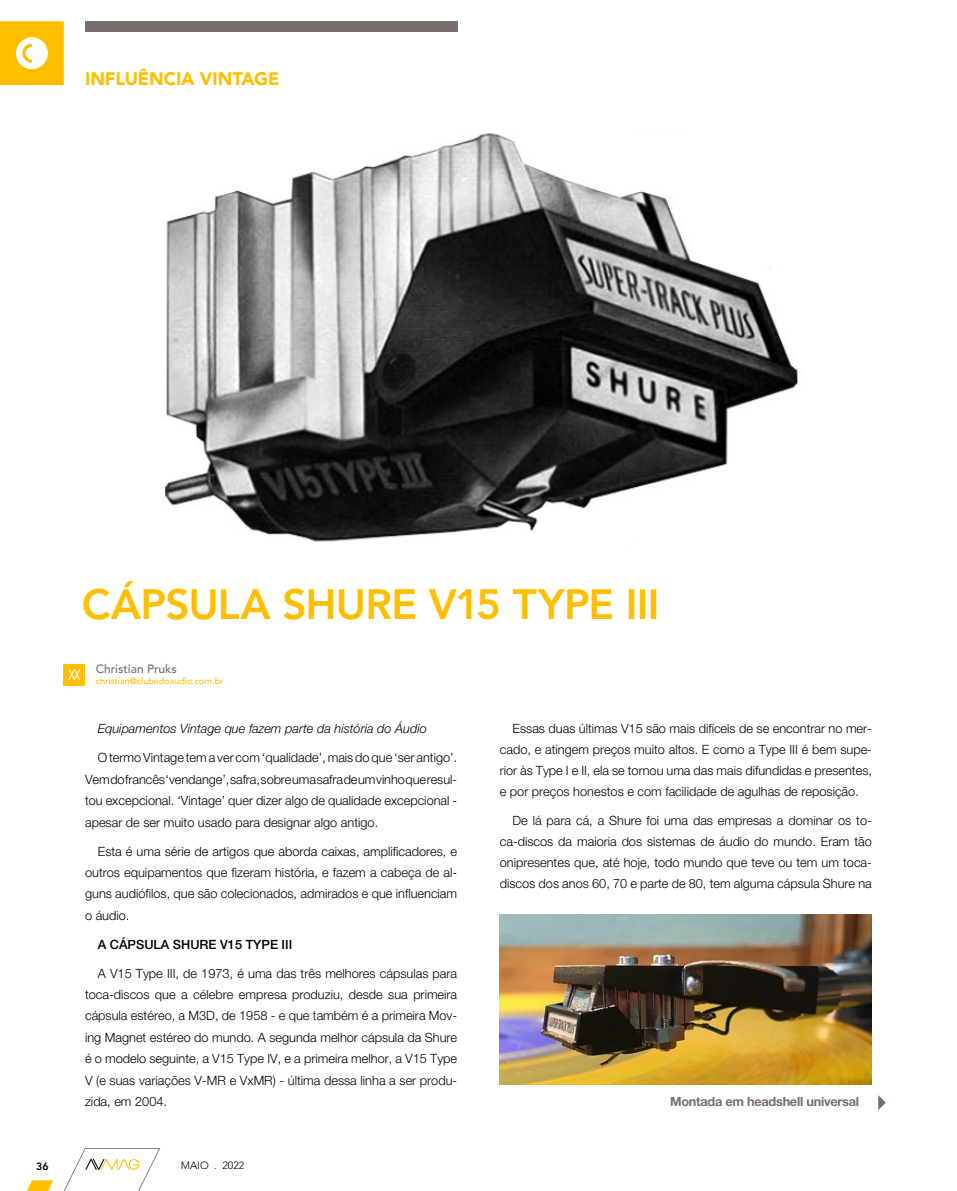
<style>
.page{position:relative;width:957px;height:1191px;background:#fff}
.page>*{position:absolute;margin:0;border:0;box-sizing:border-box;transform-origin:0 0}
.t1{font:800 42px "Avenir LT Std";letter-spacing:-.015em;color:#ffbe00}
.t2{font:900 18px "Avenir LT Std";letter-spacing:-.005em;color:#ffbe00}
.t3{font:300 12.75px/21.3px "Helvetica Neue LT Std";color:#000;text-align:justify}
.t4{font:italic 300 12.75px "Helvetica Neue LT Std";color:#000}
.t5{font:700 12.75px "Helvetica Neue LT Std";letter-spacing:-.02em;color:#786e6c}
.t6{font:500 12.75px "Helvetica Neue LT Std";color:#000}
.t7{font:500 12px "Avenir LT Std";color:#786e6c}
.t8{font:300 10.5px "Avenir LT Std";color:#000}
.t9{font:800 10.5px "Avenir LT Std";color:#000}
.t10{font:500 9px "Avenir LT Std";color:#ffbe00}
</style>
<div class="page">
<svg style="left:26px;top:1148px;width:134px;height:43px"></svg>
<div style="left:64px;top:664px;width:21px;height:21px;background:#ffbe00"></div>
<svg style="left:69px;top:669px;width:11px;height:11px"></svg>
<svg style="left:0;top:21px;width:64px;height:64px"></svg>
<div style="left:85px;top:21px;width:372px;height:11px;background:#786e6c"></div>
<svg style="left:878px;top:1095px;width:7px;height:15px"></svg>
<img style="left:165px;top:133px;width:633px;height:409px">
<img style="left:500px;top:914px;width:372px;height:170px">
<h2 class="t2" style="left:85px;top:68px;width:196px">INFLUÊNCIA VINTAGE</h2>
<h1 class="t1" style="left:82px;top:579px;width:579px">CÁPSULA SHURE V15 TYPE III</h1>
<p class="t7" style="left:96px;top:662px;width:83px">Christian Pruks</p>
<p class="t10" style="left:96px;top:675px;width:129px">christian@clubedoaudio.com.br</p>
<p class="t4" style="left:98px;top:721px;width:330px">Equipamentos Vintage que fazem parte da história do Áudio</p>
<p class="t3" style="left:85px;top:747px;width:374px;text-indent:13px">O termo Vintage tem a ver com ‘qualidade’, mais do que ‘ser antigo’.<br>Vem do francês ‘vendange’, safra, sobre uma safra de um vinho que resul&shy;tou excepcional. ‘Vintage’ quer dizer algo de qualidade excepcional - apesar de ser muito usado para designar algo antigo.</p>
<p class="t3" style="left:85px;top:840px;width:374px;text-indent:13px">Esta é uma série de artigos que aborda caixas, amplificadores, e outros equipamentos que fizeram história, e fazem a cabeça de al&shy;guns audiófilos, que são colecionados, admirados e que influenciam o áudio.</p>
<p class="t6" style="left:98px;top:936px;width:196px">A CÁPSULA SHURE V15 TYPE III</p>
<p class="t3" style="left:85px;top:962px;width:374px;text-indent:13px">A V15 Type III, de 1973, é uma das três melhores cápsulas para toca-discos que a célebre empresa produziu, desde sua primeira cápsula estéreo, a M3D, de 1958 - e que também é a primeira Mov&shy;ing Magnet estéreo do mundo. A segunda melhor cápsula da Shure é o modelo seguinte, a V15 Type IV, e a primeira melhor, a V15 Type V (e suas variações V-MR e VxMR) - última dessa linha a ser produ&shy;zida, em 2004.</p>
<p class="t9" style="left:36px;top:1160px;width:14px">36</p>
<p class="t8" style="left:181px;top:1159px;width:65px">MAIO . 2022</p>
<p class="t3" style="left:500px;top:718px;width:374px;text-indent:13px">Essas duas últimas V15 são mais difíceis de se encontrar no mer&shy;cado, e atingem preços muito altos. E como a Type III é bem supe&shy;rior às Type I e II, ela se tornou uma das mais difundidas e presentes, e por preços honestos e com facilidade de agulhas de reposição.</p>
<p class="t3" style="left:500px;top:810px;width:374px;text-indent:13px">De lá para cá, a Shure foi uma das empresas a dominar os to&shy;ca-discos da maioria dos sistemas de áudio do mundo. Eram tão onipresentes que, até hoje, todo mundo que teve ou tem um toca&shy;discos dos anos 60, 70 e parte de 80, tem alguma cápsula Shure na</p>
<p class="t5" style="left:670px;top:1093px;width:191px">Montada em headshell universal</p>
</div>
